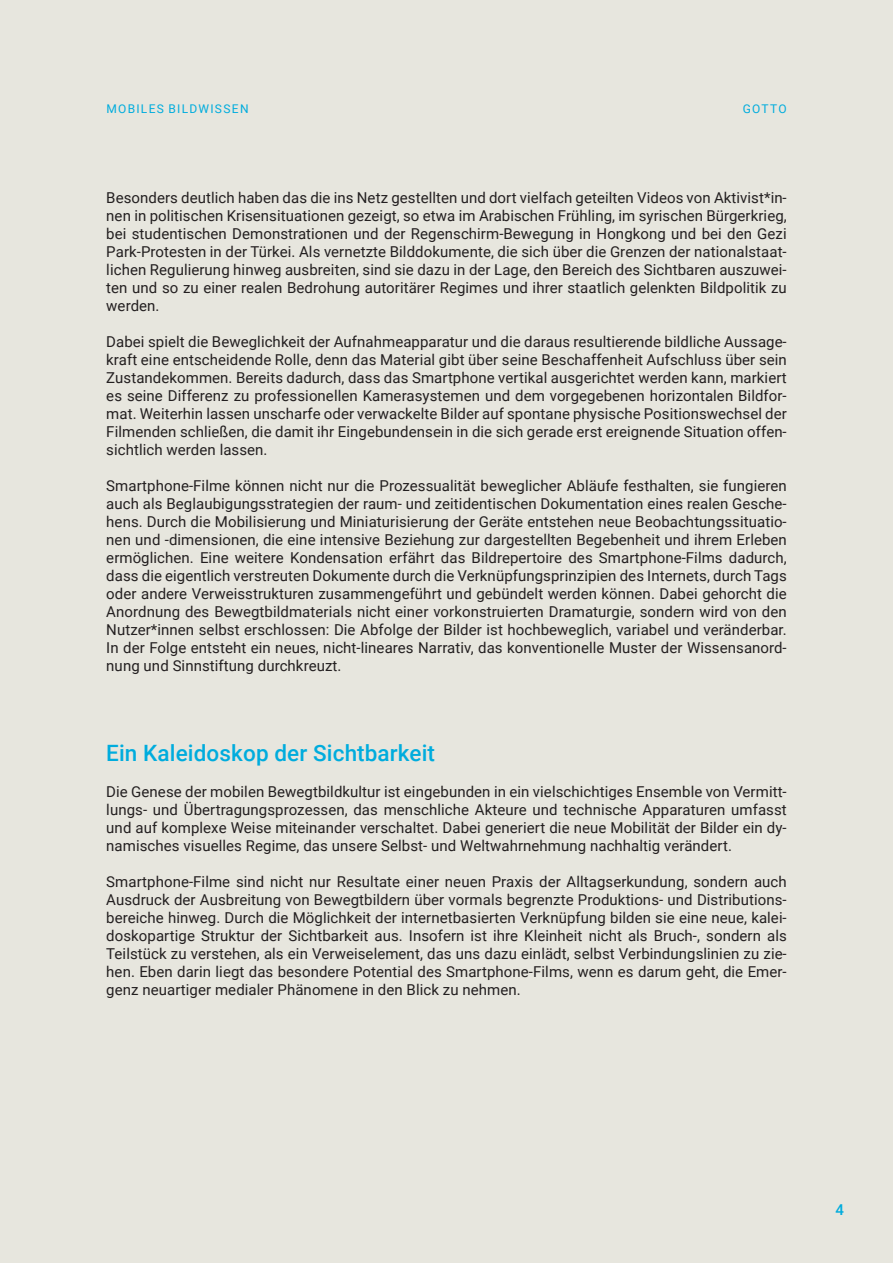
<style>
.page{position:relative;width:893px;height:1263px;background:#e7e6de}
.page>*{position:absolute;margin:0;border:0;box-sizing:border-box;transform-origin:0 0}
.Blocksatz{font:500 22.5px "Roboto";letter-spacing:.005em;color:#00acdd}
.Blocksatz-2{font:15px/18px "Roboto";letter-spacing:.005em;color:#231f20;text-align:justify}
.t1{font:500 15px "Roboto";color:#00acdd}
.t2{font:12px "Roboto";letter-spacing:.105em;color:#00acdd}
</style>
<div class="page">
<p class="t2" style="left:107px;top:100px;width:144px">MOBILES BILDWISSEN</p>
<p class="t2" style="left:743px;top:100px;width:45px">GOTTO</p>
<p class="Blocksatz-2" style="left:106px;top:188px;width:682px">Besonders deutlich haben das die ins Netz gestellten und dort vielfach geteilten Videos von Aktivist*in&shy;nen in politischen Krisensituationen gezeigt, so etwa im Arabischen Frühling, im syrischen Bürgerkrieg, bei studentischen Demonstrationen und der Regenschirm-Bewegung in Hongkong und bei den Gezi Park-Protesten in der Türkei. Als vernetzte Bilddokumente, die sich über die Grenzen der nationalstaat&shy;lichen Regulierung hinweg ausbreiten, sind sie dazu in der Lage, den Bereich des Sichtbaren auszuwei&shy;ten und so zu einer realen Bedrohung autoritärer Regimes und ihrer staatlich gelenkten Bildpolitik zu werden.</p>
<p class="Blocksatz-2" style="left:106px;top:332px;width:682px">Dabei spielt die Beweglichkeit der Aufnahmeapparatur und die daraus resultierende bildliche Aussage&shy;kraft eine entscheidende Rolle, denn das Material gibt über seine Beschaffenheit Aufschluss über sein Zustandekommen. Bereits dadurch, dass das Smartphone vertikal ausgerichtet werden kann, markiert es seine Differenz zu professionellen Kamerasystemen und dem vorgegebenen horizontalen Bildfor&shy;mat. Weiterhin lassen unscharfe oder verwackelte Bilder auf spontane physische Positionswechsel der Filmenden schließen, die damit ihr Eingebundensein in die sich gerade erst ereignende Situation offen&shy;sichtlich werden lassen.</p>
<p class="Blocksatz-2" style="left:106px;top:476px;width:682px">Smartphone-Filme können nicht nur die Prozessualität beweglicher Abläufe festhalten, sie fungieren auch als Beglaubigungsstrategien der raum- und zeitidentischen Dokumentation eines realen Gesche&shy;hens. Durch die Mobilisierung und Miniaturisierung der Geräte entstehen neue Beobachtungssituatio&shy;nen und -dimensionen, die eine intensive Beziehung zur dargestellten Begebenheit und ihrem Erleben ermöglichen. Eine weitere Kondensation erfährt das Bildrepertoire des Smartphone-Films dadurch, dass die eigentlich verstreuten Dokumente durch die Verknüpfungsprinzipien des Internets, durch Tags oder andere Verweisstrukturen zusammengeführt und gebündelt werden können. Dabei gehorcht die Anordnung des Bewegtbildmaterials nicht einer vorkonstruierten Dramaturgie, sondern wird von den Nutzer*innen selbst erschlossen: Die Abfolge der Bilder ist hochbeweglich, variabel und veränderbar.<br>In der Folge entsteht ein neues, nicht-lineares Narrativ, das konventionelle Muster der Wissensanord&shy;nung und Sinnstiftung durchkreuzt.</p>
<p class="Blocksatz" style="left:106px;top:737px;width:330px">Ein Kaleidoskop der Sichtbarkeit</p>
<p class="Blocksatz-2" style="left:106px;top:782px;width:682px">Die Genese der mobilen Bewegtbildkultur ist eingebunden in ein vielschichtiges Ensemble von Vermitt&shy;lungs- und Übertragungsprozessen, das menschliche Akteure und technische Apparaturen umfasst und auf komplexe Weise miteinander verschaltet. Dabei generiert die neue Mobilität der Bilder ein dy&shy;namisches visuelles Regime, das unsere Selbst- und Weltwahrnehmung nachhaltig verändert.</p>
<p class="Blocksatz-2" style="left:106px;top:872px;width:682px">Smartphone-Filme sind nicht nur Resultate einer neuen Praxis der Alltagserkundung, sondern auch Ausdruck der Ausbreitung von Bewegtbildern über vormals begrenzte Produktions- und Distributions&shy;bereiche hinweg. Durch die Möglichkeit der internetbasierten Verknüpfung bilden sie eine neue, kalei&shy;doskopartige Struktur der Sichtbarkeit aus. Insofern ist ihre Kleinheit nicht als Bruch-, sondern als Teilstück zu verstehen, als ein Verweiselement, das uns dazu einlädt, selbst Verbindungslinien zu zie&shy;hen. Eben darin liegt das besondere Potential des Smartphone-Films, wenn es darum geht, die Emer&shy;genz neuartiger medialer Phänomene in den Blick zu nehmen.</p>
<p class="t1" style="left:836px;top:1199px;width:10px">4</p>
</div>
